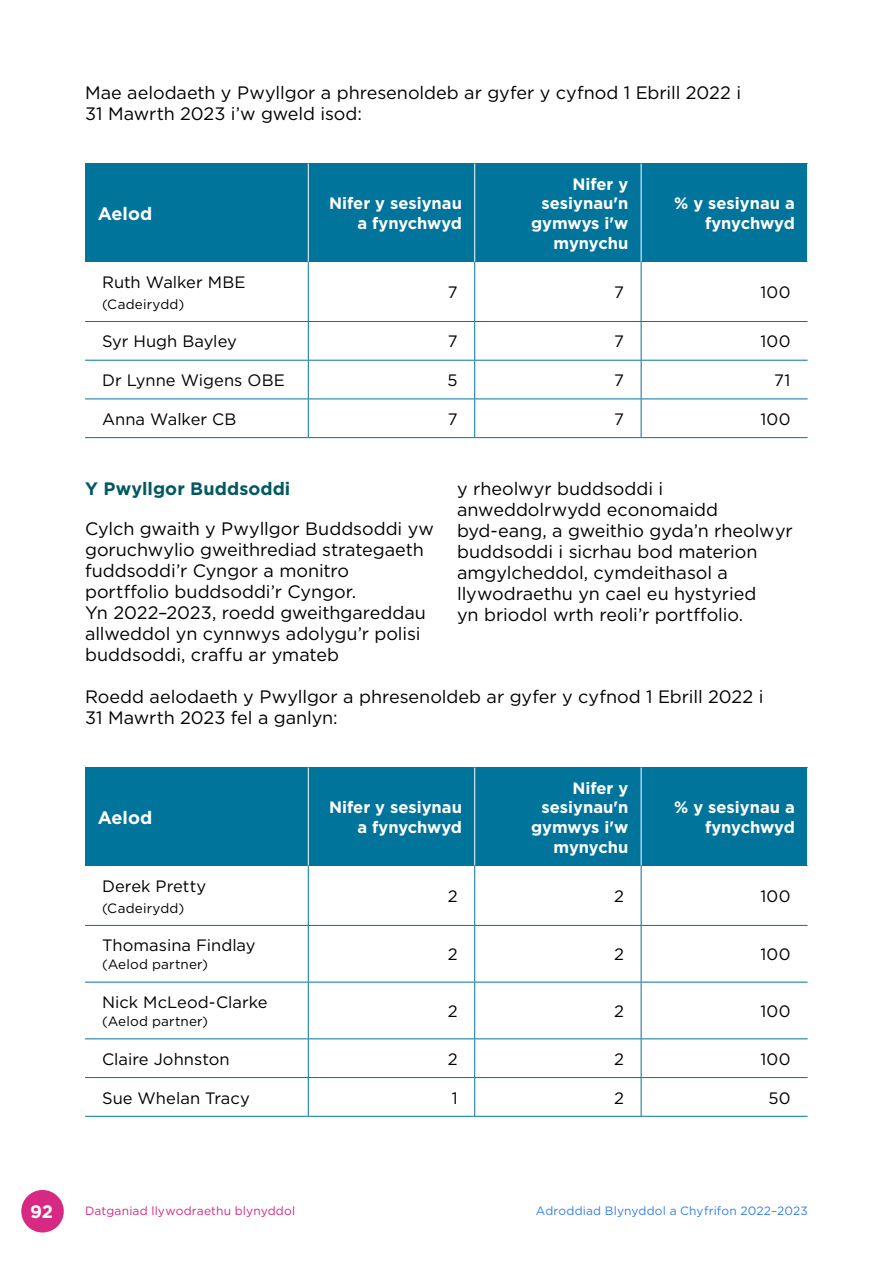
<style>
.page{position:relative;width:893px;height:1263px;background:#fff}
.page>*{position:absolute;margin:0;border:0;box-sizing:border-box;transform-origin:0 0}
.t1{font:18px/21px "Gotham";color:#000}
.t2{font:700 18px "Gotham";letter-spacing:.005em;color:#005961}
.t3{font:700 18px "Gotham";color:#fff}
.t4{font:16.5px "Gotham";color:#000}
.t5{font:700 16.5px/19.8px "Gotham";color:#fff;text-align:right}
.t6{font:13.5px "Gotham";letter-spacing:.015em;color:#000}
.t7{font:12px "Gotham";letter-spacing:.015em;color:#327fef}
.t8{font:12px "Gotham";letter-spacing:.015em;color:#d72882}
</style>
<div class="page">
<div style="left:21px;top:1190px;width:43px;height:42px;background:#d72882;border-radius:50%"></div>
<div style="left:85px;top:164px;width:223px;height:98px;background:#00749b"></div>
<div style="left:308px;top:164px;width:167px;height:98px;background:#00749b"></div>
<div style="left:475px;top:164px;width:166px;height:98px;background:#00749b"></div>
<div style="left:641px;top:164px;width:166px;height:98px;background:#00749b"></div>
<hr style="left:308px;top:164px;width:1px;height:98px;background:#fff">
<hr style="left:474px;top:164px;width:1px;height:98px;background:#fff">
<hr style="left:641px;top:164px;width:1px;height:98px;background:#fff">
<hr style="left:308px;top:262px;width:1px;height:59px;background:#00749b">
<hr style="left:474px;top:262px;width:1px;height:59px;background:#00749b">
<hr style="left:641px;top:262px;width:1px;height:59px;background:#00749b">
<hr style="left:85px;top:321px;width:223px;height:1px;background:#00749b">
<hr style="left:308px;top:321px;width:167px;height:1px;background:#00749b">
<hr style="left:308px;top:322px;width:1px;height:38px;background:#00749b">
<hr style="left:475px;top:321px;width:166px;height:1px;background:#00749b">
<hr style="left:474px;top:322px;width:1px;height:38px;background:#00749b">
<hr style="left:641px;top:321px;width:166px;height:1px;background:#00749b">
<hr style="left:641px;top:322px;width:1px;height:38px;background:#00749b">
<hr style="left:85px;top:360px;width:223px;height:1px;background:#00749b">
<hr style="left:308px;top:360px;width:167px;height:1px;background:#00749b">
<hr style="left:308px;top:361px;width:1px;height:37px;background:#00749b">
<hr style="left:475px;top:360px;width:166px;height:1px;background:#00749b">
<hr style="left:474px;top:361px;width:1px;height:37px;background:#00749b">
<hr style="left:641px;top:360px;width:166px;height:1px;background:#00749b">
<hr style="left:641px;top:361px;width:1px;height:37px;background:#00749b">
<hr style="left:85px;top:398px;width:223px;height:1px;background:#00749b">
<hr style="left:308px;top:398px;width:167px;height:1px;background:#00749b">
<hr style="left:308px;top:399px;width:1px;height:38px;background:#00749b">
<hr style="left:475px;top:398px;width:166px;height:1px;background:#00749b">
<hr style="left:474px;top:399px;width:1px;height:38px;background:#00749b">
<hr style="left:641px;top:398px;width:166px;height:1px;background:#00749b">
<hr style="left:641px;top:399px;width:1px;height:38px;background:#00749b">
<hr style="left:85px;top:437px;width:223px;height:1px;background:#00749b">
<hr style="left:308px;top:437px;width:167px;height:1px;background:#00749b">
<hr style="left:475px;top:437px;width:166px;height:1px;background:#00749b">
<hr style="left:641px;top:437px;width:166px;height:1px;background:#00749b">
<div style="left:85px;top:767px;width:223px;height:99px;background:#00749b"></div>
<div style="left:308px;top:767px;width:167px;height:99px;background:#00749b"></div>
<div style="left:475px;top:767px;width:166px;height:99px;background:#00749b"></div>
<div style="left:641px;top:767px;width:166px;height:99px;background:#00749b"></div>
<hr style="left:308px;top:767px;width:1px;height:99px;background:#fff">
<hr style="left:474px;top:767px;width:1px;height:99px;background:#fff">
<hr style="left:641px;top:767px;width:1px;height:99px;background:#fff">
<hr style="left:308px;top:866px;width:1px;height:59px;background:#00749b">
<hr style="left:474px;top:866px;width:1px;height:59px;background:#00749b">
<hr style="left:641px;top:866px;width:1px;height:59px;background:#00749b">
<hr style="left:85px;top:925px;width:223px;height:1px;background:#00749b">
<hr style="left:308px;top:925px;width:167px;height:1px;background:#00749b">
<hr style="left:308px;top:926px;width:1px;height:56px;background:#00749b">
<hr style="left:475px;top:925px;width:166px;height:1px;background:#00749b">
<hr style="left:474px;top:926px;width:1px;height:56px;background:#00749b">
<hr style="left:641px;top:925px;width:166px;height:1px;background:#00749b">
<hr style="left:641px;top:926px;width:1px;height:56px;background:#00749b">
<hr style="left:85px;top:982px;width:223px;height:1px;background:#00749b">
<hr style="left:308px;top:982px;width:167px;height:1px;background:#00749b">
<hr style="left:308px;top:982px;width:1px;height:56px;background:#00749b">
<hr style="left:475px;top:982px;width:166px;height:1px;background:#00749b">
<hr style="left:474px;top:982px;width:1px;height:56px;background:#00749b">
<hr style="left:641px;top:982px;width:166px;height:1px;background:#00749b">
<hr style="left:641px;top:982px;width:1px;height:56px;background:#00749b">
<hr style="left:85px;top:1038px;width:223px;height:1px;background:#00749b">
<hr style="left:308px;top:1038px;width:167px;height:1px;background:#00749b">
<hr style="left:308px;top:1039px;width:1px;height:38px;background:#00749b">
<hr style="left:475px;top:1038px;width:166px;height:1px;background:#00749b">
<hr style="left:474px;top:1039px;width:1px;height:38px;background:#00749b">
<hr style="left:641px;top:1038px;width:166px;height:1px;background:#00749b">
<hr style="left:641px;top:1039px;width:1px;height:38px;background:#00749b">
<hr style="left:85px;top:1077px;width:223px;height:1px;background:#00749b">
<hr style="left:308px;top:1077px;width:167px;height:1px;background:#00749b">
<hr style="left:308px;top:1078px;width:1px;height:38px;background:#00749b">
<hr style="left:475px;top:1077px;width:166px;height:1px;background:#00749b">
<hr style="left:474px;top:1078px;width:1px;height:38px;background:#00749b">
<hr style="left:641px;top:1077px;width:166px;height:1px;background:#00749b">
<hr style="left:641px;top:1078px;width:1px;height:38px;background:#00749b">
<hr style="left:85px;top:1116px;width:223px;height:1px;background:#00749b">
<hr style="left:308px;top:1116px;width:167px;height:1px;background:#00749b">
<hr style="left:475px;top:1116px;width:166px;height:1px;background:#00749b">
<hr style="left:641px;top:1116px;width:166px;height:1px;background:#00749b">
<p class="t1" style="left:85px;top:82px;width:658px">Mae aelodaeth y Pwyllgor a phresenoldeb ar gyfer y cyfnod 1 Ebrill 2022 i<br>31 Mawrth 2023 i’w gweld isod:</p>
<p class="t3" style="left:98px;top:202px;width:56px">Aelod</p>
<p class="t5" style="left:329px;top:194px;width:134px">Nifer y sesiynau a fynychwyd</p>
<p class="t5" style="left:531px;top:174px;width:99px">Nifer y sesiynau'n gymwys i'w mynychu</p>
<p class="t5" style="left:674px;top:194px;width:122px">% y sesiynau a fynychwyd</p>
<p class="t4" style="left:102px;top:271px;width:145px">Ruth Walker MBE</p>
<p class="t6" style="left:102px;top:295px;width:84px">(Cadeirydd)</p>
<p class="t4" style="left:448px;top:282px;width:11px">7</p>
<p class="t4" style="left:614px;top:282px;width:11px">7</p>
<p class="t4" style="left:760px;top:282px;width:32px">100</p>
<p class="t4" style="left:102px;top:331px;width:136px">Syr Hugh Bayley</p>
<p class="t4" style="left:448px;top:331px;width:11px">7</p>
<p class="t4" style="left:614px;top:331px;width:11px">7</p>
<p class="t4" style="left:760px;top:331px;width:32px">100</p>
<p class="t4" style="left:102px;top:370px;width:184px">Dr Lynne Wigens OBE</p>
<p class="t4" style="left:448px;top:370px;width:12px">5</p>
<p class="t4" style="left:614px;top:370px;width:11px">7</p>
<p class="t4" style="left:774px;top:370px;width:18px">71</p>
<p class="t4" style="left:102px;top:408px;width:136px">Anna Walker CB</p>
<p class="t4" style="left:448px;top:408px;width:11px">7</p>
<p class="t4" style="left:614px;top:408px;width:11px">7</p>
<p class="t4" style="left:760px;top:408px;width:32px">100</p>
<p class="t2" style="left:85px;top:477px;width:207px">Y Pwyllgor Buddsoddi</p>
<p class="t1" style="left:457px;top:478px;width:208px">y rheolwyr buddsoddi i</p>
<p class="t1" style="left:457px;top:499px;width:262px">anweddolrwydd economaidd</p>
<p class="t1" style="left:85px;top:518px;width:351px">Cylch gwaith y Pwyllgor Buddsoddi yw</p>
<p class="t1" style="left:457px;top:520px;width:337px">byd-eang, a gweithio gyda’n rheolwyr</p>
<p class="t1" style="left:85px;top:539px;width:340px">goruchwylio gweithrediad strategaeth</p>
<p class="t1" style="left:457px;top:541px;width:302px">buddsoddi i sicrhau bod materion</p>
<p class="t1" style="left:85px;top:560px;width:266px">fuddsoddi’r Cyngor a monitro</p>
<p class="t1" style="left:457px;top:562px;width:272px">amgylcheddol, cymdeithasol a</p>
<p class="t1" style="left:85px;top:581px;width:273px">portfolio buddsoddi’r Cyngor.</p>
<p class="t1" style="left:457px;top:583px;width:301px">llywodraethu yn cael eu hystyried</p>
<p class="t1" style="left:85px;top:602px;width:342px">Yn 2022–2023, roedd gweithgareddau</p>
<p class="t1" style="left:457px;top:604px;width:288px">yn briodol wrth reoli’r portfolio.</p>
<p class="t1" style="left:85px;top:623px;width:337px">allweddol yn cynnwys adolygu’r polisi buddsoddi, crafu ar ymateb</p>
<p class="t1" style="left:85px;top:686px;width:680px">Roedd aelodaeth y Pwyllgor a phresenoldeb ar gyfer y cyfnod 1 Ebrill 2022 i<br>31 Mawrth 2023 fel a ganlyn:</p>
<p class="t3" style="left:98px;top:805px;width:56px">Aelod</p>
<p class="t5" style="left:329px;top:797px;width:134px">Nifer y sesiynau a fynychwyd</p>
<p class="t5" style="left:531px;top:778px;width:99px">Nifer y sesiynau'n gymwys i'w mynychu</p>
<p class="t5" style="left:674px;top:797px;width:122px">% y sesiynau a fynychwyd</p>
<p class="t4" style="left:102px;top:875px;width:106px">Derek Pretty</p>
<p class="t6" style="left:102px;top:899px;width:84px">(Cadeirydd)</p>
<p class="t4" style="left:102px;top:935px;width:155px">Thomasina Findlay</p>
<p class="t6" style="left:102px;top:956px;width:107px">(Aelod partner)</p>
<p class="t4" style="left:102px;top:992px;width:167px">Nick McLeod-Clarke</p>
<p class="t6" style="left:102px;top:1013px;width:107px">(Aelod partner)</p>
<p class="t4" style="left:448px;top:886px;width:11px">2</p>
<p class="t4" style="left:614px;top:886px;width:11px">2</p>
<p class="t4" style="left:760px;top:886px;width:32px">100</p>
<p class="t4" style="left:448px;top:944px;width:11px">2</p>
<p class="t4" style="left:614px;top:944px;width:11px">2</p>
<p class="t4" style="left:760px;top:944px;width:32px">100</p>
<p class="t4" style="left:448px;top:1001px;width:11px">2</p>
<p class="t4" style="left:614px;top:1001px;width:11px">2</p>
<p class="t4" style="left:760px;top:1001px;width:32px">100</p>
<p class="t4" style="left:102px;top:1048px;width:129px">Claire Johnston</p>
<p class="t4" style="left:448px;top:1048px;width:11px">2</p>
<p class="t4" style="left:614px;top:1048px;width:11px">2</p>
<p class="t4" style="left:760px;top:1048px;width:32px">100</p>
<p class="t4" style="left:102px;top:1087px;width:149px">Sue Whelan Tracy</p>
<p class="t4" style="left:452px;top:1087px;width:7px">1</p>
<p class="t4" style="left:614px;top:1087px;width:11px">2</p>
<p class="t4" style="left:768px;top:1087px;width:24px">50</p>
<p class="t3" style="left:30px;top:1200px;width:24px">92</p>
<p class="t8" style="left:85px;top:1203px;width:212px">Datganiad llywodraethu blynyddol</p>
<p class="t7" style="left:536px;top:1203px;width:273px">Adroddiad Blynyddol a Chyfrifon 2022–2023</p>
</div>
